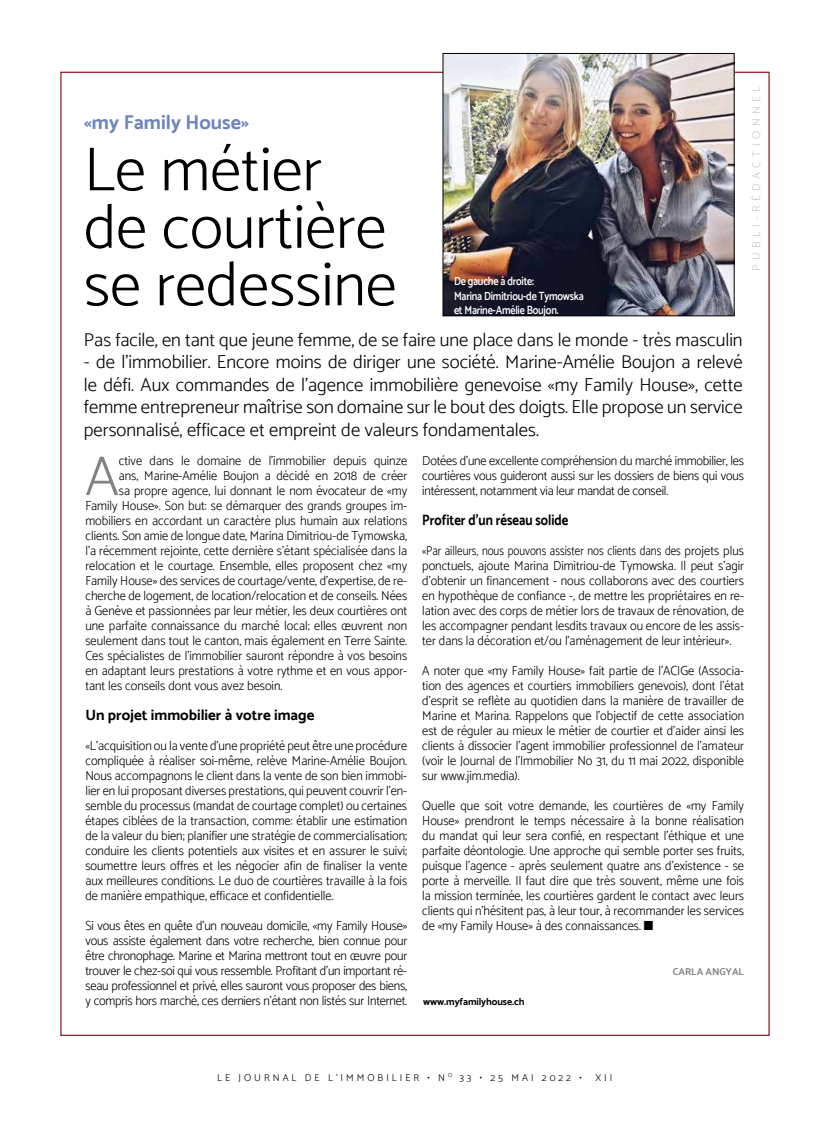
<style>
.page{position:relative;width:830px;height:1134px;background:#fff}
.page>*{position:absolute;margin:0;border:0;box-sizing:border-box;transform-origin:0 0}
.t1{font:300 62.5px/57.5px "Catamaran";color:#000}
.t2{font:300 56.38px "Catamaran";color:#838382}
.t3{font:700 20px "Catamaran";color:#6c85ba}
.t4{font:300 18.75px/22.5px "Catamaran";color:#000;text-align:justify}
.t5{font:700 15px "Catamaran";color:#000}
.t6{font:700 15px "Catamaran";color:#000;scale:.85 1}
.t7{font:300 13.12px/15px "Catamaran";color:#000;text-align:justify;scale:.95 1}
.t8{font:300 13.12px/15px "Catamaran";color:#000;text-align:justify;scale:.85 1}
.t9{font:600 11.88px/14.2px "Catamaran";letter-spacing:-.02em;color:#fff;scale:.85 1}
.t10{font:300 11.25px "Catamaran";letter-spacing:.4em;color:#c8c8c8}
.t11{font:300 10px "Catamaran";letter-spacing:.3em;color:#000}
.t12{font:700 10px "Catamaran";letter-spacing:-.01em;color:#000}
.t13{font:700 10px "Catamaran";color:#878787}
</style>
<div class="page">
<img style="left:444px;top:55px;width:288px;height:259px">
<div style="left:442px;top:53px;width:292px;height:263px;border:1px solid #000"></div>
<h3 class="t3" style="left:84px;top:111px;width:166px">«my Family House»</h3>
<h1 class="t1" style="left:84px;top:140px;width:314px">Le métier de courtière se redessine</h1>
<h3 class="t4" style="left:84px;top:328px;width:660px">Pas facile, en tant que jeune femme, de se faire une place dans le monde - très masculin</h3>
<p class="t4" style="left:84px;top:350px;width:660px">- de l’immobilier. Encore moins de diriger une société. Marine-Amélie Boujon a relevé le défi. Aux commandes de l’agence immobilière genevoise «my Family House», cette femme entrepreneur maîtrise son domaine sur le bout des doigts. Elle propose un service personnalisé, efficace et empreint de valeurs fondamentales.</p>
<p class="t9" style="left:454px;top:274px;width:154px">De gauche à droite:<br>Marina Dimitriou-de Tymowska et Marine-Amélie Boujon.</p>
<p class="t10" style="left:749px;top:271px;width:187px;rotate:-90deg">PUBLI-RÉDACTIONNEL</p>
<h2 class="t2" style="left:85px;top:443px;width:35px">A</h2>
<p class="t7" style="left:119px;top:453px;width:305px">ctive dans le domaine de l’immobilier depuis quinze</p>
<p class="t7" style="left:119px;top:468px;width:305px">ans, Marine-Amélie Boujon a décidé en 2018 de créer</p>
<p class="t7" style="left:119px;top:483px;width:305px">sa propre agence, lui donnant le nom évocateur de «my</p>
<p class="t7" style="left:85px;top:498px;width:340px">Family House». Son but: se démarquer des grands groupes im-</p>
<p class="t7" style="left:85px;top:513px;width:340px">mobiliers en accordant un caractère plus humain aux relations</p>
<p class="t7" style="left:85px;top:528px;width:340px">clients. Son amie de longue date, Marina Dimitriou-de Tymowska,</p>
<p class="t7" style="left:85px;top:543px;width:340px">l’a récemment rejointe, cette dernière s’étant spécialisée dans la</p>
<p class="t7" style="left:85px;top:558px;width:340px">relocation et le courtage. Ensemble, elles proposent chez «my</p>
<p class="t7" style="left:85px;top:573px;width:340px">Family House» des services de courtage/vente, d’expertise, de re-</p>
<p class="t7" style="left:85px;top:588px;width:340px">cherche de logement, de location/relocation et de conseils. Nées</p>
<p class="t7" style="left:85px;top:603px;width:340px">à Genève et passionnées par leur métier, les deux courtières ont</p>
<p class="t7" style="left:85px;top:618px;width:340px">une parfaite connaissance du marché local; elles œuvrent non</p>
<p class="t7" style="left:85px;top:633px;width:340px">seulement dans tout le canton, mais également en Terre Sainte.</p>
<p class="t7" style="left:85px;top:648px;width:340px">Ces spécialistes de l’immobilier sauront répondre à vos besoins</p>
<p class="t7" style="left:85px;top:663px;width:340px">en adaptant leurs prestations à votre rythme et en vous appor-</p>
<p class="t7" style="left:85px;top:678px;width:209px">tant les conseils dont vous avez besoin.</p>
<p class="t5" style="left:85px;top:706px;width:230px">Un projet immobilier à votre image</p>
<p class="t7" style="left:85px;top:738px;width:340px">«L’acquisition ou la vente d’une propriété peut être une procédure compliquée à réaliser soi-même, relève Marine-Amélie Boujon.<br>Nous accompagnons le client dans la vente de son bien immobi&shy;lier en lui proposant diverses prestations, qui peuvent couvrir l’en&shy;semble du processus (mandat de courtage complet) ou certaines étapes ciblées de la transaction, comme: établir une estimation de la valeur du bien; planifier une stratégie de commercialisation; conduire les clients potentiels aux visites et en assurer le suivi; soumettre leurs offres et les négocier afin de finaliser la vente aux meilleures conditions. Le duo de courtières travaille à la fois de manière empathique, efficace et confidentielle.</p>
<p class="t7" style="left:85px;top:918px;width:340px">Si vous êtes en quête d’un nouveau domicile, «my Family House» vous assiste également dans votre recherche, bien connue pour être chronophage. Marine et Marina mettront tout en œuvre pour trouver le chez-soi qui vous ressemble. Profitant d’un important ré&shy;seau professionnel et privé, elles sauront vous proposer des biens, y compris hors marché, ces derniers n’étant non listés sur Internet.</p>
<p class="t7" style="left:422px;top:453px;width:340px">Dotées d’une excellente compréhension du marché immobilier, les courtières vous guideront aussi sur les dossiers de biens qui vous intéressent, notamment via leur mandat de conseil.</p>
<p class="t6" style="left:422px;top:511px;width:173px">Profiter d’un réseau solide</p>
<p class="t8" style="left:422px;top:543px;width:380px">«Par ailleurs, nous pouvons assister nos clients dans des projets plus ponctuels, ajoute Marina Dimitriou-de Tymowska. Il peut s’agir d’obtenir un financement - nous collaborons avec des courtiers en hypothèque de confiance -, de mettre les propriétaires en re&shy;lation avec des corps de métier lors de travaux de rénovation, de les accompagner pendant lesdits travaux ou encore de les assis&shy;ter dans la décoration et/ou l’aménagement de leur intérieur».</p>
<p class="t7" style="left:422px;top:663px;width:340px">A noter que «my Family House» fait partie de l’ACIGe (Associa&shy;tion des agences et courtiers immobiliers genevois), dont l’état d’esprit se reflète au quotidien dans la manière de travailler de Marine et Marina. Rappelons que l’objectif de cette association est de réguler au mieux le métier de courtier et d’aider ainsi les clients à dissocier l’agent immobilier professionnel de l’amateur (voir le Journal de l’Immobilier No 31, du 11 mai 2022, disponible sur www.jim.media).</p>
<p class="t7" style="left:422px;top:798px;width:340px">Quelle que soit votre demande, les courtières de «my Family House» prendront le temps nécessaire à la bonne réalisation du mandat qui leur sera confié, en respectant l’éthique et une parfaite déontologie. Une approche qui semble porter ses fruits, puisque l’agence - après seulement quatre ans d’existence - se porte à merveille. Il faut dire que très souvent, même une fois la mission terminée, les courtières gardent le contact avec leurs clients qui n’hésitent pas, à leur tour, à recommander les services de «my Family House» à des connaissances. ■</p>
<p class="t13" style="left:672px;top:966px;width:73px">CARLA ANGYAL</p>
<p class="t12" style="left:423px;top:996px;width:103px">www.myfamilyhouse.ch</p>
<p class="t11" style="left:217px;top:1071px;width:366px">LE JOURNAL DE L’IMMOBILIER • N <sup>O</sup> 33 • 25 MAI 2022 •</p>
<p class="t11" style="left:595px;top:1071px;width:18px">XII</p>
</div>
